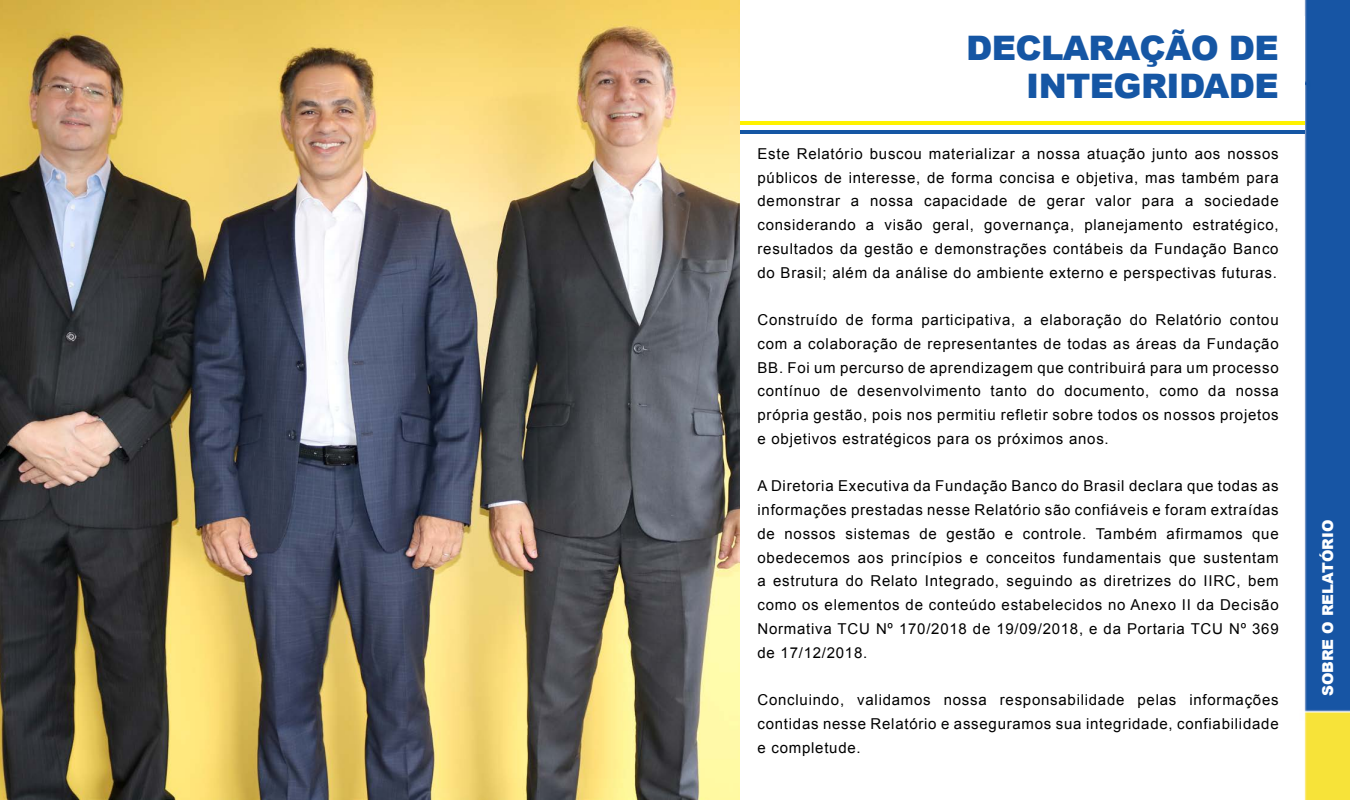
<style>
.page{position:relative;width:1350px;height:800px;background:#fff}
.page>*{position:absolute;margin:0;border:0;box-sizing:border-box;transform-origin:0 0}
.t1{font:900 33.75px "Arial";color:#1556a4}
.t2{font:15px/23.8px "Arial";letter-spacing:.05em;color:#000;text-align:justify}
.t3{font:900 15px "Arial";color:#fff}
</style>
<div class="page">
<img style="left:0;top:0;width:1350px;height:800px">
<div style="left:0;top:16px;width:1305px;height:114px;background:#fff"></div>
<hr style="left:0;top:130px;width:1305px;height:4px;background:#1556a4">
<hr style="left:0;top:121px;width:1305px;height:4px;background:#fff200">
<img style="left:0;top:1px;width:740px;height:798px">
<h1 class="t1" style="left:966px;top:29px;width:25px">DEC</h1>
<h1 class="t1" style="left:1041px;top:29px;width:49px">LARAÇ</h1>
<h1 class="t1" style="left:1165px;top:29px;width:88px">ÃO DE</h1>
<h1 class="t1" style="left:1026px;top:67px;width:65px">INTEGRIDADE</h1>
<p class="t2" style="left:758px;top:142px;width:523px">Este Relatório buscou materializar a nossa atuação junto aos nossos públicos de interesse, de forma concisa e objetiva, mas também para demonstrar a nossa capacidade de gerar valor para a sociedade considerando a visão geral, governança, planejamento estratégico, resultados da gestão e demonstrações contábeis da Fundação Banco do Brasil; além da análise do ambiente externo e perspectivas futuras.</p>
<p class="t2" style="left:758px;top:308px;width:523px">Construído de forma participativa, a elaboração do Relatório contou com a colaboração de representantes de todas as áreas da Fundação BB. Foi um percurso de aprendizagem que contribuirá para um processo contínuo de desenvolvimento tanto do documento, como da nossa própria gestão, pois nos permitiu refletir sobre todos os nossos projetos e objetivos estratégicos para os próximos anos.</p>
<p class="t2" style="left:758px;top:474px;width:523px">A Diretoria Executiva da Fundação Banco do Brasil declara que todas as informações prestadas nesse Relatório são confiáveis e foram extraídas de nossos sistemas de gestão e controle. Também afirmamos que obedecemos aos princípios e conceitos fundamentais que sustentam a estrutura do Relato Integrado, seguindo as diretrizes do IIRC, bem como os elementos de conteúdo estabelecidos no Anexo II da Decisão Normativa TCU Nº 170/2018 de 19/09/2018, e da Portaria TCU Nº 369 de 17/12/2018.</p>
<p class="t2" style="left:758px;top:688px;width:523px">Concluindo, validamos nossa responsabilidade pelas informações contidas nesse Relatório e asseguramos sua integridade, confiabilidade e completude.</p>
<p class="t3" style="left:1320px;top:696px;width:178px;rotate:-90deg">sobre o relatório</p>
</div>
